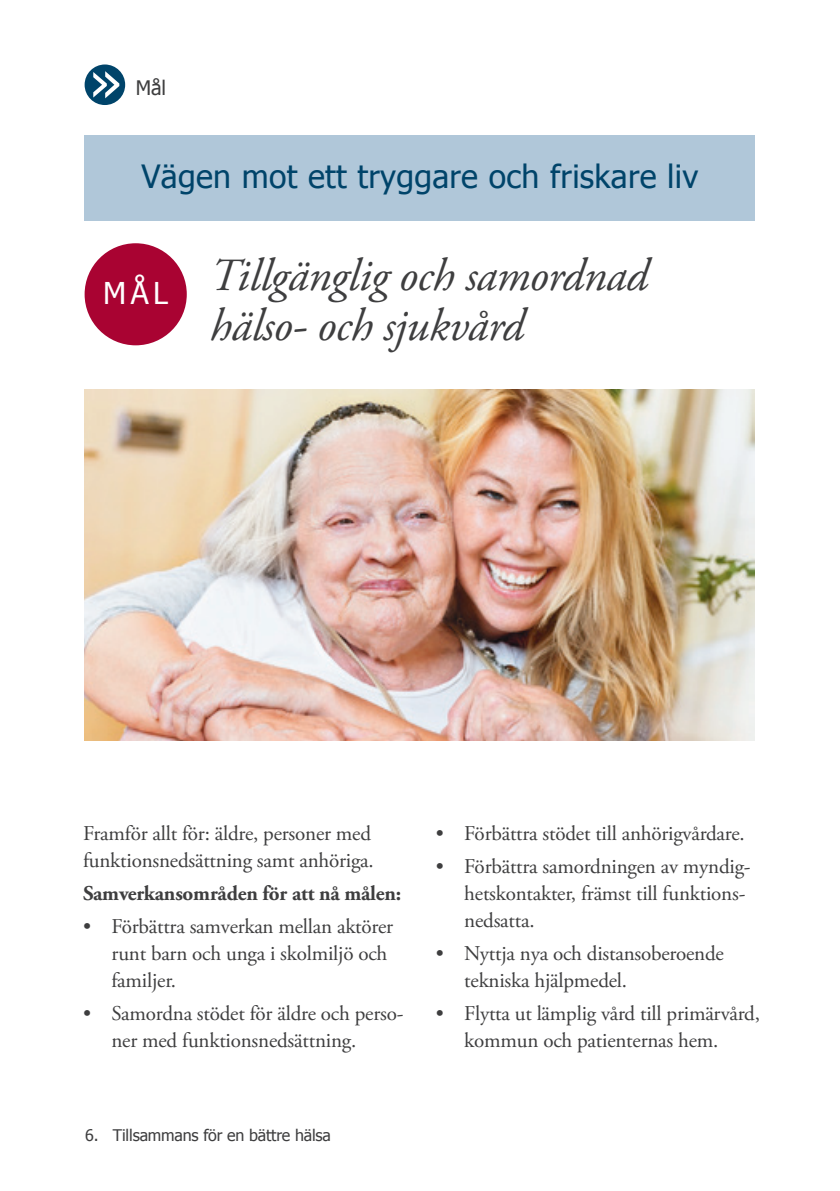
<style>
.page{position:relative;width:840px;height:1191px;background:#fff}
.page>*{position:absolute;margin:0;border:0;box-sizing:border-box;transform-origin:0 0}
.t1{font:italic 46px/50px "Adobe Garamond Pro";letter-spacing:-.01em;color:#3e3e3f}
.t2{font:32px "Tahoma";letter-spacing:.01em;color:#00446a}
.t3{font:30px "Tahoma";color:#fff}
.t4{font:21px/27px "Adobe Garamond Pro";letter-spacing:-.01em;color:#3e3e3f}
.t5{font:700 21px "Adobe Garamond Pro";letter-spacing:-.01em;color:#3e3e3f}
.t6{font:20px "Tahoma";color:#3e3e3f}
.t7{font:16px "Tahoma";letter-spacing:-.01em;color:#3e3e3f}
</style>
<div class="page">
<img style="left:84px;top:389px;width:670px;height:351px">
<div style="left:85px;top:64px;width:40px;height:41px;background:#00446a;border-radius:50%"></div>
<svg style="left:93px;top:71px;width:26px;height:27px"></svg>
<div style="left:85px;top:135px;width:669px;height:85px;background:#b0c7d9"></div>
<div style="left:85px;top:243px;width:102px;height:102px;background:#a90332;border-radius:50%"></div>
<p class="t6" style="left:136px;top:74px;width:32px">Mål</p>
<h2 class="t2" style="left:141px;top:155px;width:558px">vägen mot ett tryggare och friskare liv</h2>
<h3 class="t3" style="left:103px;top:273px;width:67px">MÅl</h3>
<h1 class="t1" style="left:210px;top:252px;width:439px">Tillgänglig och samordnad hälso- och sjukvård</h1>
<p class="t4" style="left:83px;top:821px;width:292px">Framför allt för: äldre, personer med funktionsnedsättning samt anhöriga.</p>
<p class="t5" style="left:83px;top:881px;width:319px">Samverkansområden för att nå målen:</p>
<p class="t4" style="left:111px;top:913px;width:283px;text-indent:-28px">• Förbättra samverkan mellan aktörer runt barn och unga i skolmiljö och familjer.</p>
<p class="t4" style="left:111px;top:1000px;width:293px;text-indent:-28px">• Samordna stödet för äldre och perso&shy;ner med funktionsnedsättning.</p>
<p class="t7" style="left:85px;top:1124px;width:247px">6. Tillsammans för en bättre hälsa</p>
<p class="t4" style="left:435px;top:821px;width:310px">• Förbättra stödet till anhörigvårdare.</p>
<p class="t4" style="left:464px;top:853px;width:288px;text-indent:-28px">• Förbättra samordningen av myndig&shy;hetskontakter, främst till funktions&shy;nedsatta.</p>
<p class="t4" style="left:464px;top:940px;width:261px;text-indent:-28px">• Nyttja nya och distansoberoende tekniska hjälpmedel.</p>
<p class="t4" style="left:464px;top:1000px;width:297px;text-indent:-28px">• Flytta ut lämplig vård till primärvård, kommun och patienternas hem.</p>
</div>
